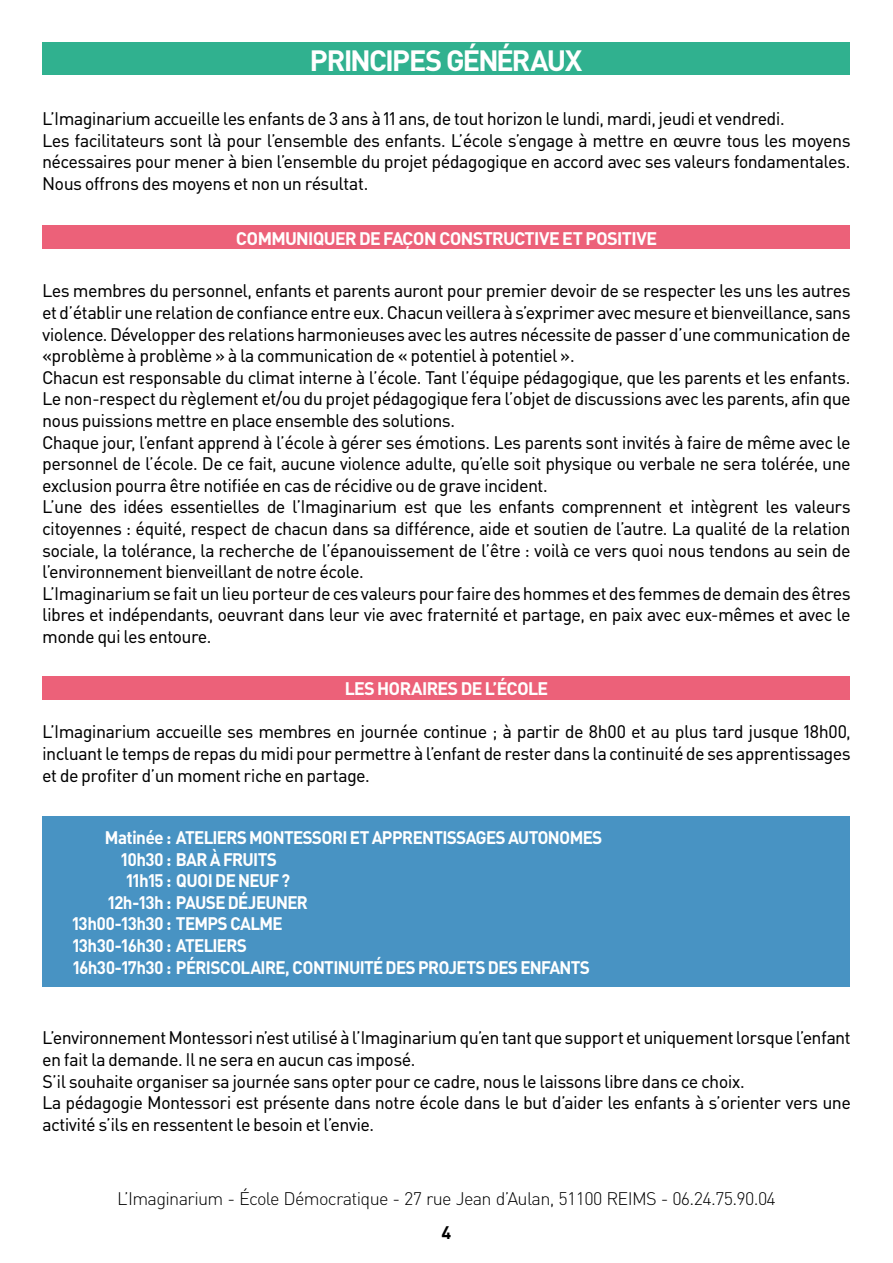
<style>
.page{position:relative;width:893px;height:1263px;background:#fff}
.page>*{position:absolute;margin:0;border:0;box-sizing:border-box;transform-origin:0 0}
.t1{font:28.95px "DIN Habitat Headline";color:#fff}
.t2{font:18px/21.6px "DIN Habitat";color:#000}
.t3{font:700 18px "DIN Habitat";color:#fff;scale:.95 1}
.t4{font:300 18px "DIN Habitat";color:#000}
.t5{font:700 18px "DIN Habitat";color:#fff}
.t6{font:18px "DIN Habitat Headline";color:#000}
</style>
<div class="page">
<div style="left:43px;top:43px;width:807px;height:32px;background:#30b18f"></div>
<div style="left:43px;top:225px;width:807px;height:24px;background:#ec6179"></div>
<div style="left:43px;top:676px;width:807px;height:24px;background:#ec6179"></div>
<div style="left:43px;top:816px;width:807px;height:170px;background:#4893c3"></div>
<h1 class="t1" style="left:311px;top:41px;width:273px">PRINCIPES GÉNÉRAUX</h1>
<p class="t2" style="left:43px;top:108px;width:809px">L’Imaginarium accueille les enfants de 3 ans à 11 ans, de tout horizon le lundi, mardi, jeudi et vendredi.<br>Les facilitateurs sont là pour l’ensemble des enfants. L’école s’engage à mettre en œuvre tous les moyens nécessaires pour mener à bien l’ensemble du projet pédagogique en accord avec ses valeurs fondamentales.<br>Nous offrons des moyens et non un résultat.</p>
<p class="t5" style="left:236px;top:226px;width:422px">COMMUNIQUER DE FAÇON CONSTRUCTIVE ET POSITIVE</p>
<p class="t2" style="left:43px;top:280px;width:810px">Les membres du personnel, enfants et parents auront pour premier devoir de se respecter les uns les autres et d’établir une relation de confiance entre eux. Chacun veillera à s’exprimer avec mesure et bienveillance, sans violence. Développer des relations harmonieuses avec les autres nécessite de passer d’une communication de «problème à problème » à la communication de « potentiel à potentiel ».<br>Chacun est responsable du climat interne à l’école. Tant l’équipe pédagogique, que les parents et les enfants.<br>Le non-respect du règlement et/ou du projet pédagogique fera l’objet de discussions avec les parents, afin que nous puissions mettre en place ensemble des solutions.<br>Chaque jour, l’enfant apprend à l’école à gérer ses émotions. Les parents sont invités à faire de même avec le personnel de l’école. De ce fait, aucune violence adulte, qu’elle soit physique ou verbale ne sera tolérée, une exclusion pourra être notifiée en cas de récidive ou de grave incident.<br>L’une des idées essentielles de l’Imaginarium est que les enfants comprennent et intègrent les valeurs citoyennes : équité, respect de chacun dans sa différence, aide et soutien de l’autre. La qualité de la relation sociale, la tolérance, la recherche de l’épanouissement de l’être : voilà ce vers quoi nous tendons au sein de l’environnement bienveillant de notre école.<br>L’Imaginarium se fait un lieu porteur de ces valeurs pour faire des hommes et des femmes de demain des êtres libres et indépendants, oeuvrant dans leur vie avec fraternité et partage, en paix avec eux-mêmes et avec le monde qui les entoure.</p>
<p class="t5" style="left:345px;top:677px;width:204px">LES HORAIRES DE L’ÉCOLE</p>
<p class="t2" style="left:43px;top:721px;width:809px;text-align:justify">L’Imaginarium accueille ses membres en journée continue ; à partir de 8h00 et au plus tard jusque 18h00, incluant le temps de repas du midi pour permettre à l’enfant de rester dans la continuité de ses apprentissages et de profiter d’un moment riche en partage.</p>
<p class="t3" style="left:105px;top:826px;width:525px">Matinée : ATELIERS MONTESSORI ET APPRENTISSAGES AUTONOMES</p>
<p class="t3" style="left:121px;top:847px;width:165px">10h30 : BAR À FRUITS</p>
<p class="t3" style="left:126px;top:869px;width:174px">11h15 : QUOI DE NEUF ?</p>
<p class="t3" style="left:108px;top:890px;width:211px">12h-13h : PAUSE DÉJEUNER</p>
<p class="t3" style="left:72px;top:912px;width:222px">13h00-13h30 : TEMPS CALME</p>
<p class="t3" style="left:73px;top:934px;width:185px">13h30-16h30 : ATELIERS</p>
<p class="t3" style="left:73px;top:955px;width:545px">16h30-17h30 : PÉRISCOLAIRE, CONTINUITÉ DES PROJETS DES ENFANTS</p>
<p class="t2" style="left:43px;top:1027px;width:809px">L’environnement Montessori n’est utilisé à l’Imaginarium qu’en tant que support et uniquement lorsque l’enfant en fait la demande. Il ne sera en aucun cas imposé.<br>S’il souhaite organiser sa journée sans opter pour ce cadre, nous le laissons libre dans ce choix.<br>La pédagogie Montessori est présente dans notre école dans le but d’aider les enfants à s’orienter vers une activité s’ils en ressentent le besoin et l’envie.</p>
<p class="t4" style="left:117px;top:1187px;width:660px">L’Imaginarium - École Démocratique - 27 rue Jean d’Aulan, 51100 REIMS - 06.24.75.90.04</p>
<p class="t6" style="left:442px;top:1221px;width:11px">4</p>
</div>
